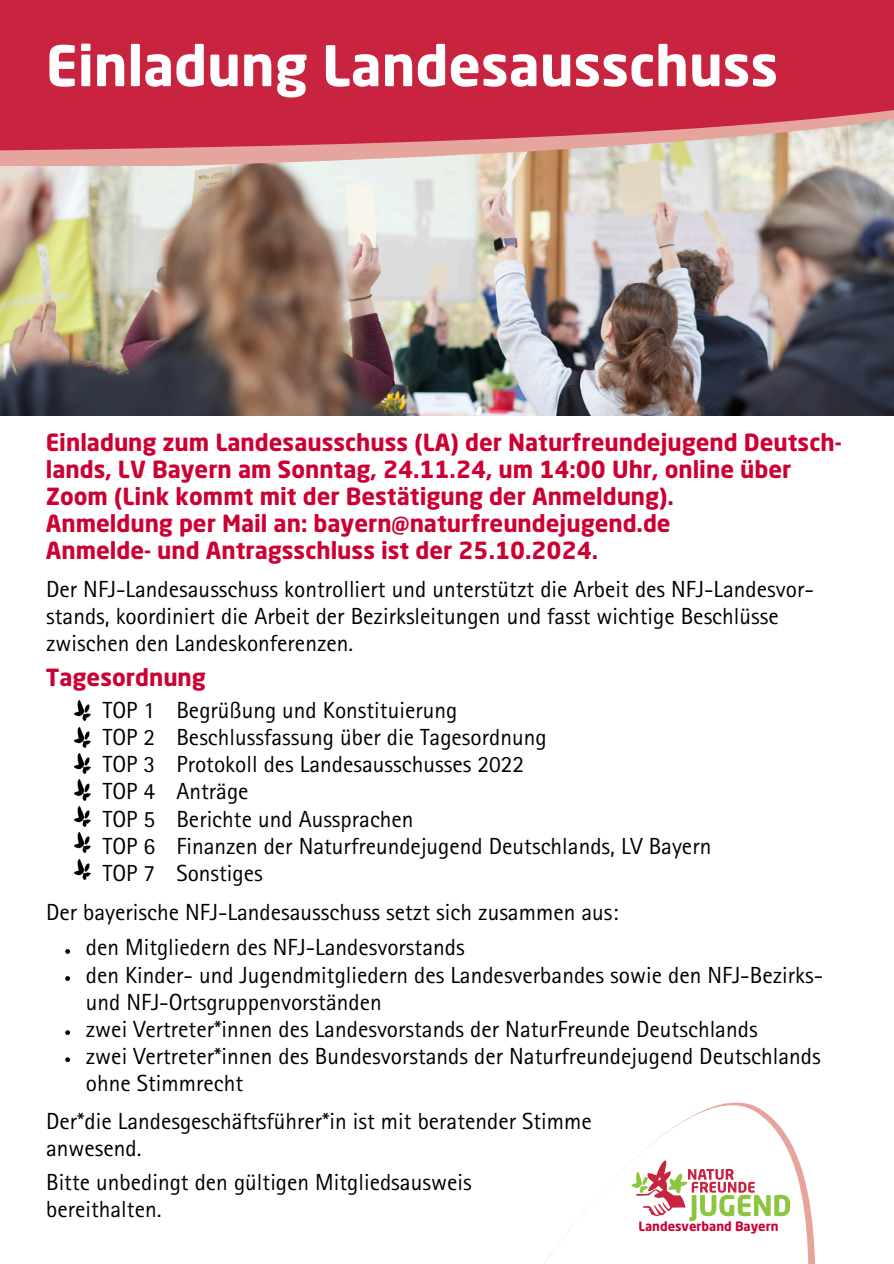
<style>
.page{position:relative;width:894px;height:1264px;background:#fff}
.page>*{position:absolute;margin:0;border:0;box-sizing:border-box;transform-origin:0 0}
.t1{font:700 55.2px "Neo Sans Pro";color:#fff}
.t2{font:23.4px/27px "Rotis Sans Serif Std";color:#000}
.t3{font:700 23.4px/27px "Neo Sans Pro";color:#c03}
.t4{font:700 12.75px "Neo Sans Pro";color:#c03}
</style>
<div class="page">
<img style="left:0;top:166px;width:893px;height:249px">
<svg style="left:0;top:150px;width:893px;height:16px"></svg>
<svg style="left:0;top:0;width:893px;height:150px;fill:#c9243f"></svg>
<svg style="left:544px;top:1102px;width:271px;height:161px"></svg>
<svg style="left:631px;top:1158px;width:158px;height:62px"></svg>
<svg style="left:65px;top:949px;width:5px;height:4px"></svg>
<svg style="left:65px;top:976px;width:5px;height:4px"></svg>
<svg style="left:65px;top:1030px;width:5px;height:5px"></svg>
<svg style="left:65px;top:1057px;width:5px;height:5px"></svg>
<img style="left:75px;top:700px;width:16px;height:21px">
<img style="left:75px;top:727px;width:16px;height:20px">
<img style="left:75px;top:753px;width:16px;height:20px">
<img style="left:75px;top:780px;width:16px;height:20px">
<img style="left:75px;top:806px;width:16px;height:20px">
<img style="left:75px;top:832px;width:16px;height:21px">
<img style="left:75px;top:859px;width:16px;height:20px">
<p class="t1" style="left:46px;top:44px;width:733px">Einladung Landesausschuss</p>
<h4 class="t3" style="left:46px;top:431px;width:797px">Einladung zum Landesausschuss (LA) der Naturfreundejugend Deutsch&shy;lands, LV Bayern am Sonntag, 24.11.24, um 14:00 Uhr, online über Zoom (Link kommt mit der Bestätigung der Anmeldung).<br>Anmeldung per Mail an: bayern@naturfreundejugend.de<br>Anmelde- und Antragsschluss ist der 25.10.2024.</h4>
<h3 class="t2" style="left:46px;top:579px;width:769px">Der NFJ-Landesausschuss kontrolliert und unterstützt die Arbeit des NFJ-Landesvor&shy;stands, koordiniert die Arbeit der Bezirksleitungen und fasst wichtige Beschlüsse zwischen den Landeskonferenzen.</h3>
<h4 class="t3" style="left:46px;top:666px;width:161px">Tagesordnung</h4>
<p class="t2" style="left:176px;top:700px;width:536px">Begrüßung und Konstituierung<br>Beschlussfassung über die Tagesordnung<br>Protokoll des Landesausschusses 2022<br>Anträge<br>Berichte und Aussprachen<br>Finanzen der Naturfreundejugend Deutschlands, LV Bayern<br>Sonstiges</p>
<h4 class="t2" style="left:103px;top:700px;width:54px;text-align:justify">TOP 1<br>TOP 2<br>TOP 3<br>TOP 4<br>TOP 5<br>TOP 6<br>TOP 7</h4>
<p class="t2" style="left:46px;top:901px;width:573px">Der bayerische NFJ-Landesausschuss setzt sich zusammen aus:</p>
<p class="t2" style="left:86px;top:937px;width:380px">den Mitgliedern des NFJ-Landesvorstands</p>
<p class="t2" style="left:86px;top:964px;width:738px">den Kinder- und Jugendmitgliedern des Landesverbandes sowie den NFJ-Bezirks&shy;und NFJ-Ortsgruppenvorständen</p>
<p class="t2" style="left:86px;top:1018px;width:673px">zwei Vertreter*innen des Landesvorstands der NaturFreunde Deutschlands</p>
<p class="t2" style="left:86px;top:1045px;width:736px">zwei Vertreter*innen des Bundesvorstands der Naturfreundejugend Deutschlands ohne Stimmrecht</p>
<p class="t2" style="left:46px;top:1110px;width:547px">Der*die Landesgeschäftsführer*in ist mit beratender Stimme anwesend.</p>
<p class="t2" style="left:46px;top:1171px;width:427px">Bitte unbedingt den gültigen Mitgliedsausweis bereithalten.</p>
<h3 class="t4" style="left:638px;top:1221px;width:142px">Landesverband Bayern</h3>
</div>
